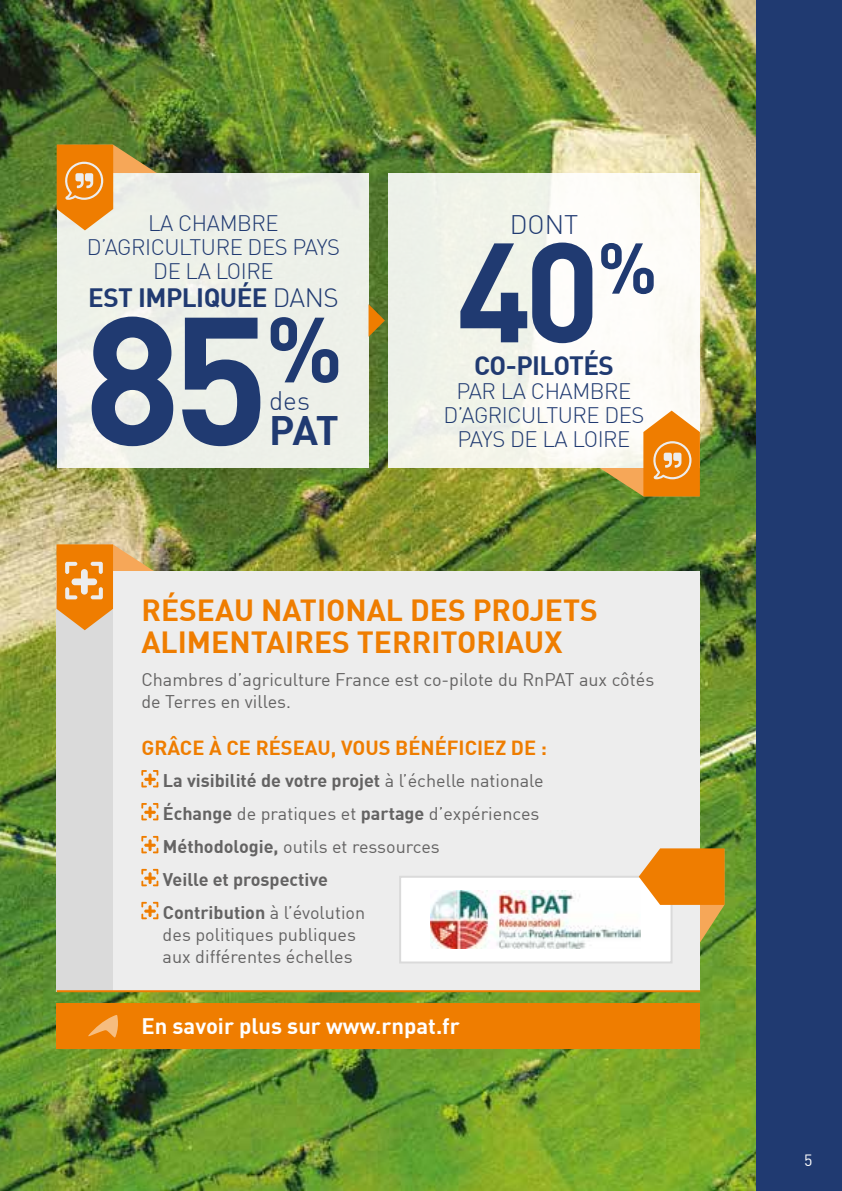
<style>
.page{position:relative;width:842px;height:1191px;background:#fff}
.page>*{position:absolute;margin:0;border:0;box-sizing:border-box;transform-origin:0 0}
.t1{font:700 178.8px "DIN";color:#203a71}
.t2{font:700 139px "DIN";color:#203a71}
.t3{font:700 90.8px "DIN";color:#203a71}
.t4{font:700 70.6px "DIN";color:#203a71}
.t5{font:700 40.2px "DIN";color:#203a71}
.t6{font:700 30px/32px "DIN";color:#ef7d00}
.t7{font:300 26.2px "DIN";color:#203a71}
.t8{font:700 26px "DIN";letter-spacing:-.02em;color:#203a71}
.t9{font:300 22px/24px "DIN";letter-spacing:-.02em;color:#203a71;text-align:center}
.t10{font:700 22px "DIN";color:#fff}
.t11{font:700 20px "DIN";color:#ef7d00}
.t12{font:700 18px/33px "DIN";color:#646363}
.t13{font:18px/21.6px "DIN";color:#646363}
.t14{font:16px "DIN";color:#fff}
.s1{font-weight:300}
.s2{font-weight:400}
</style>
<div class="page">
<img style="left:0;top:0;width:757px;height:1191px">
<div style="left:757px;top:0;width:85px;height:1191px;background:#203a71"></div>
<img style="left:113px;top:544px;width:223px;height:27px">
<div style="left:57px;top:571px;width:643px;height:420px;background:#ededed"></div>
<div style="left:57px;top:593px;width:56px;height:398px;background:#dadada"></div>
<svg style="left:57px;top:544px;width:56px;height:86px"></svg>
<svg style="left:141px;top:770px;width:17px;height:17px"></svg>
<svg style="left:141px;top:803px;width:17px;height:17px"></svg>
<svg style="left:141px;top:836px;width:17px;height:17px"></svg>
<svg style="left:141px;top:869px;width:17px;height:17px"></svg>
<svg style="left:141px;top:901px;width:17px;height:18px"></svg>
<hr style="left:57px;top:990px;width:643px;height:2px;background:#ef7d00">
<div style="left:399px;top:875px;width:273px;height:88px;background:#fff;border:2px solid #dadada"></div>
<svg style="left:639px;top:848px;width:85px;height:109px"></svg>
<div style="left:57px;top:1003px;width:643px;height:46px;background:#ef7d00"></div>
<svg style="left:88px;top:1015px;width:30px;height:22px"></svg>
<div style="left:57px;top:173px;width:312px;height:295px;background:#edf0e9"></div>
<svg style="left:57px;top:145px;width:100px;height:85px"></svg>
<div style="left:388px;top:173px;width:312px;height:295px;background:linear-gradient(to right,#ecf0e6,#fffffc)"></div>
<svg style="left:600px;top:410px;width:100px;height:86px"></svg>
<svg style="left:369px;top:304px;width:16px;height:33px"></svg>
<img style="left:431px;top:890px;width:210px;height:58px">
<p class="t9" style="left:87px;top:210px;width:255px">LA CHAMBRE<br>D’AGRICULTURE DES PAYS<br>DE LA LOIRE</p>
<h3 class="t8" style="left:88px;top:280px;width:252px">EST IMPLIQUÉE <span class="s1">DANS</span></h3>
<h1 class="t1" style="left:84px;top:263px;width:187px">85</h1>
<h3 class="t3" style="left:266px;top:290px;width:79px">%</h3>
<h3 class="t7" style="left:269px;top:384px;width:42px">des</h3>
<h3 class="t5" style="left:269px;top:404px;width:71px">PAT</h3>
<h3 class="t7" style="left:510px;top:208px;width:70px">DONT</h3>
<h2 class="t2" style="left:456px;top:201px;width:145px">40</h2>
<h3 class="t4" style="left:597px;top:222px;width:61px">%</h3>
<h3 class="t8" style="left:474px;top:348px;width:141px">CO-PILOTÉS</h3>
<p class="t9" style="left:443px;top:378px;width:202px">PAR LA CHAMBRE<br>D’AGRICULTURE DES<br>PAYS DE LA LOIRE</p>
<h3 class="t6" style="left:141px;top:593px;width:458px">RÉSEAU NATIONAL DES PROJETS<br>ALIMENTAIRES TERRITORIAUX</h3>
<p class="t13" style="left:141px;top:668px;width:514px">Chambres d’agriculture France est co-pilote du RnPAT aux côtés de Terres en villes.</p>
<p class="t11" style="left:141px;top:734px;width:407px">GRÂCE À CE RÉSEAU, VOUS BÉNÉFICIEZ DE :</p>
<p class="t12" style="left:163px;top:763px;width:382px">La visibilité de votre projet <span class="s2">à l’échelle nationale </span>Échange <span class="s2">de pratiques et</span> partage <span class="s2">d’expériences </span>Méthodologie, <span class="s2">outils et ressources<br></span>Veille et prospective<br>Contribution <span class="s2">à l’évolution</span></p>
<p class="t13" style="left:163px;top:923px;width:195px">des politiques publiques aux différentes échelles</p>
<p class="t10" style="left:142px;top:1011px;width:320px">En savoir plus sur www.rnpat.fr</p>
<p class="t14" style="left:804px;top:1149px;width:10px">5</p>
</div>
